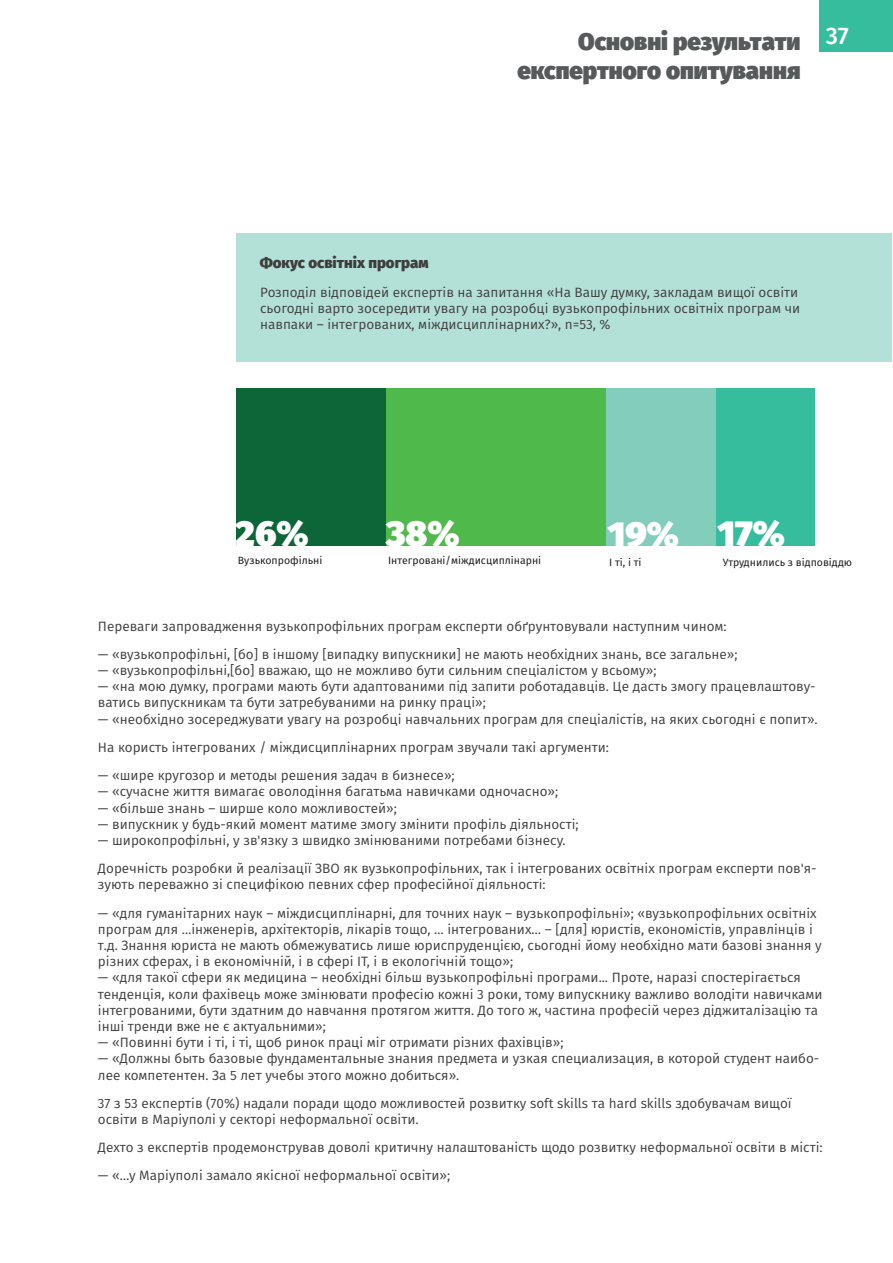
<style>
.page{position:relative;width:893px;height:1263px;background:#fff}
.page>*{position:absolute;margin:0;border:0;box-sizing:border-box;transform-origin:0 0}
.t1{font:900 36px "Fira Sans";color:#fff}
.t2{font:900 24px/28.8px "Fira Sans";color:#575a5b;text-align:right}
.t3{font:500 24px "Fira Sans";color:#fff}
.t4{font:800 15px "Fira Sans";color:#3e3e3f}
.t5{font:13.5px/16.2px "Fira Sans";color:#3e3e3f}
.t6{font:10.5px "Fira Sans";color:#231f20}
</style>
<div class="page">
<div style="left:820px;top:0;width:73px;height:52px;background:#35bd9d"></div>
<div style="left:236px;top:234px;width:656px;height:128px;background:#b4e1d7"></div>
<div style="left:236px;top:388px;width:150px;height:158px;background:#0c6638"></div>
<div style="left:386px;top:388px;width:220px;height:158px;background:#50b94c"></div>
<div style="left:606px;top:388px;width:110px;height:158px;background:#83cdbd"></div>
<div style="left:716px;top:388px;width:99px;height:158px;background:#35bd9d"></div>
<h2 class="t2" style="left:517px;top:27px;width:285px">Основні результати експертного опитування</h2>
<h2 class="t3" style="left:826px;top:19px;width:24px">37</h2>
<p class="t4" style="left:260px;top:252px;width:170px">Фокус освітніх програм</p>
<p class="t5" style="left:260px;top:284px;width:542px">Розподіл відповідей експертів на запитання «На Вашу думку, закладам вищої освіти сьогодні варто зосередити увагу на розробці вузькопрофільних освітніх програм чи навпаки – інтегрованих, міждисциплінарних?», n=53, %</p>
<h1 class="t1" style="left:236px;top:507px;width:74px">26%</h1>
<p class="t6" style="left:238px;top:553px;width:86px">Вузькопрофільні</p>
<p class="t6" style="left:388px;top:553px;width:155px">Інтегровані/міждисциплінарні</p>
<p class="t6" style="left:609px;top:555px;width:34px">І ті, і ті</p>
<p class="t6" style="left:723px;top:555px;width:131px">Утруднились з відповіддю</p>
<h1 class="t1" style="left:386px;top:507px;width:75px">38%</h1>
<h1 class="t1" style="left:608px;top:508px;width:179px">19% 17%</h1>
<p class="t5" style="left:98px;top:618px;width:630px">Переваги запровадження вузькопрофільних програм експерти обґрунтовували наступним чином:</p>
<p class="t5" style="left:98px;top:646px;width:641px">— «вузькопрофільні, [бо] в іншому [випадку випускники] не мають необхідних знань, все загальне»;</p>
<p class="t5" style="left:98px;top:662px;width:560px">— «вузькопрофільні,[бо] вважаю, що не можливо бути сильним спеціалістом у всьому»;</p>
<p class="t5" style="left:98px;top:678px;width:719px">— «на мою думку, програми мають бути адаптованими під запити роботадавців. Це дасть змогу працевлаштову&shy;ватись випускникам та бути затребуваними на ринку праці»;</p>
<p class="t5" style="left:98px;top:705px;width:721px;line-height:28.2px">— «необхідно зосереджувати увагу на розробці навчальних програм для спеціалістів, на яких сьогодні є попит».<br>На користь інтегрованих / міждисциплінарних програм звучали такі аргументи:</p>
<p class="t5" style="left:98px;top:767px;width:358px">— «шире кругозор и методы решения задач в бизнесе»;</p>
<p class="t5" style="left:98px;top:783px;width:462px">— «сучасне життя вимагає оволодіння багатьма навичками одночасно»;</p>
<p class="t5" style="left:98px;top:800px;width:300px">— «більше знань – ширше коло можливостей»;</p>
<p class="t5" style="left:98px;top:816px;width:482px">— випускник у будь-який момент матиме змогу змінити профіль діяльності;</p>
<p class="t5" style="left:98px;top:826px;width:720px;line-height:28.2px">— широкопрофільні, у зв'язку з швидко змінюваними потребами бізнесу.<br>Доречність розробки й реалізації ЗВО як вузькопрофільних, так і інтегрованих освітніх програм експерти пов'я-</p>
<p class="t5" style="left:98px;top:876px;width:449px">зують переважно зі специфікою певних сфер професійної діяльності:</p>
<p class="t5" style="left:98px;top:905px;width:725px">— «для гуманітарних наук – міждисциплінарні, для точних наук – вузькопрофільні»; «вузькопрофільних освітніх програм для …інженерів, архітекторів, лікарів тощо, … інтегрованих… – [для] юристів, економістів, управлінців і т.д. Знання юриста не мають обмежуватись лише юриспруденцією, сьогодні йому необхідно мати базові знання у різних сферах, і в економічній, і в сфері ІТ, і в екологічній тощо»;</p>
<p class="t5" style="left:98px;top:969px;width:726px">— «для такої сфери як медицина – необхідні більш вузькопрофільні програми... Проте, наразі спостерігається тенденція, коли фахівець може змінювати професію кожні 3 роки, тому випускнику важливо володіти навичками інтегрованими, бути здатним до навчання протягом життя. До того ж, частина професій через діджиталізацію та інші тренди вже не є актуальними»;</p>
<p class="t5" style="left:98px;top:1034px;width:467px">— «Повинні бути і ті, і ті, щоб ринок праці міг отримати різних фахівців»;</p>
<p class="t5" style="left:98px;top:1050px;width:723px">— «Должны быть базовые фундаментальные знания предмета и узкая специализация, в которой студент наибо&shy;лее компетентен. За 5 лет учебы этого можно добиться».</p>
<p class="t5" style="left:98px;top:1095px;width:695px">37 з 53 експертів (70%) надали поради щодо можливостей розвитку soft skills та hard skills здобувачам вищої освіти в Маріуполі у секторі неформальної освіти.</p>
<p class="t5" style="left:98px;top:1139px;width:726px">Дехто з експертів продемонстрував доволі критичну налаштованість щодо розвитку неформальної освіти в місті:</p>
<p class="t5" style="left:98px;top:1167px;width:354px">— «…у Маріуполі замало якісної неформальної освіти»;</p>
</div>
